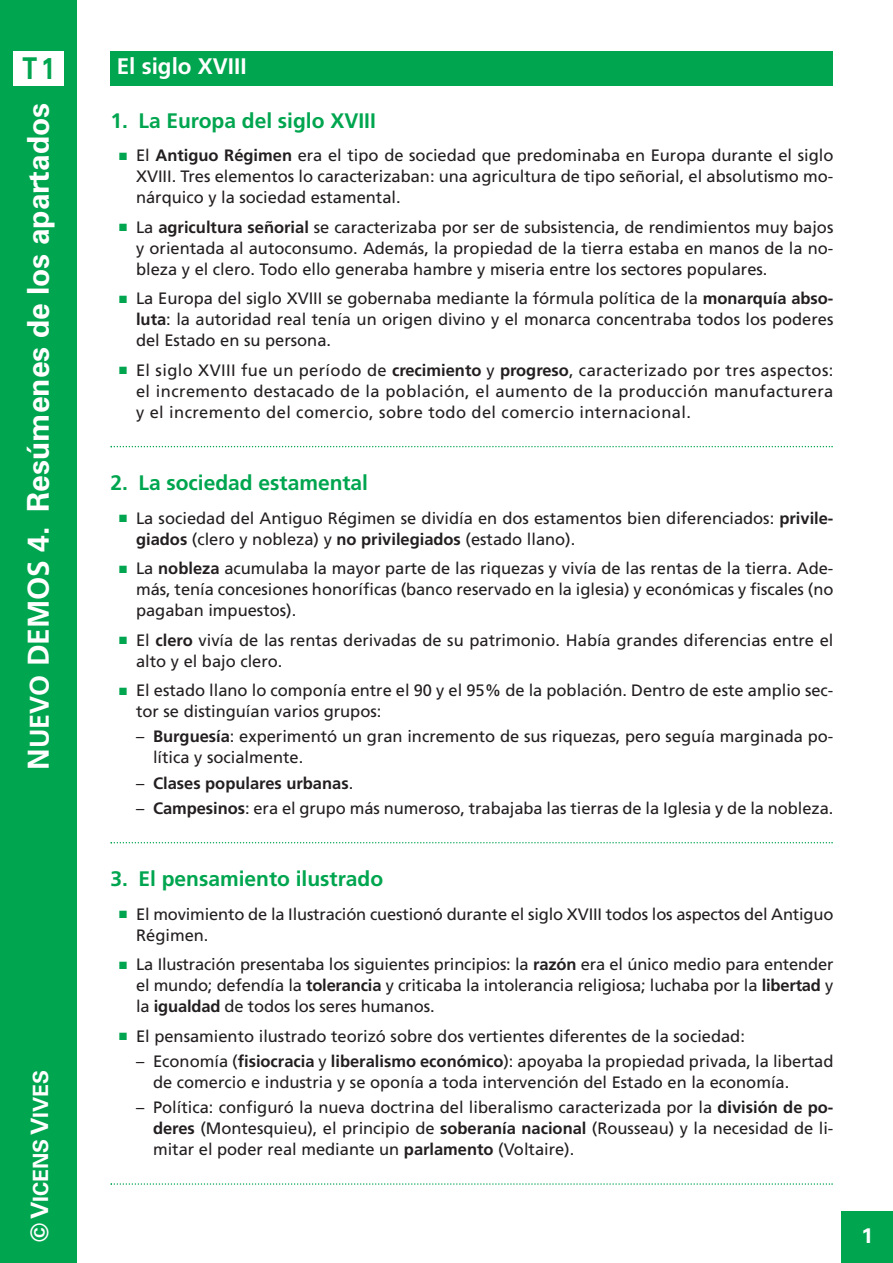
<style>
.page{position:relative;width:893px;height:1263px;background:#fff}
.page>*{position:absolute;margin:0;border:0;box-sizing:border-box;transform-origin:0 0}
.t1{font:700 30px "Univers";color:#fff}
.t2{font:700 30px "Univers";color:#00a54f;scale:.8 1}
.t3{font:700 24px "Univers";color:#fff}
.t4{font:700 22.5px "Frutiger";color:#fff}
.t5{font:700 21px "Frutiger";color:#00a54f}
.t6{font:700 21px "Univers";color:#fff}
.t7{font:16.5px/21px "Frutiger";color:#231f20;text-align:justify}
.t8{font:700 16.5px "Frutiger";color:#231f20}
.s1{font-family:"Frutiger"}
.s2{font-family:"Frutiger";font-size:27px}
.s3{color:#00a54f}
.s4{font-weight:700}
.s5{font-weight:400}
.s6{font-size:24px}
</style>
<div class="page">
<div style="left:0;top:0;width:77px;height:1263px;background:#00a54f"></div>
<div style="left:842px;top:1212px;width:51px;height:51px;background:#00a54f"></div>
<div style="left:111px;top:51px;width:722px;height:34px;background:#00a54f"></div>
<svg style="left:111px;top:446px;width:722px;height:1px"></svg>
<svg style="left:111px;top:842px;width:722px;height:1px"></svg>
<svg style="left:111px;top:1183px;width:722px;height:2px"></svg>
<div style="left:13px;top:51px;width:51px;height:34px;background:#fff"></div>
<h1 class="t2" style="left:17px;top:57px;width:57px">T 10</h1>
<h1 class="t2" style="left:23px;top:57px;width:42px">T1</h1>
<h3 class="t4" style="left:117px;top:57px;width:131px">El siglo XVIII</h3>
<h1 class="t1" style="left:27px;top:770px;width:669px;rotate:-90deg"><span class="s1">N</span><span class="s2">UEVO</span> <span class="s1">DEMOS 4.</span> Resúmenes de los apartados</h1>
<p class="t5" style="left:111px;top:112px;width:267px">1. La Europa del siglo XVIII</p>
<h1 class="t1" style="left:27px;top:609px;width:491px;rotate:-90deg"><span class="s1">N</span><span class="s2">OU</span> <span class="s1">POLIS 3.</span> Resums dels apartat</h1>
<p class="t7" style="left:136px;top:146px;width:699px;text-indent:-17px"><span class="s3">■</span> El <span class="s4">Antiguo Régimen</span> era el tipo de sociedad que predominaba en Europa durante el siglo XVIII. Tres elementos lo caracterizaban: una agricultura de tipo señorial, el absolutismo mo&shy;nárquico y la sociedad estamental.</p>
<p class="t7" style="left:136px;top:218px;width:699px;text-indent:-17px"><span class="s3">■</span> La <span class="s4">agricultura señorial</span> se caracterizaba por ser de subsistencia, de rendimientos muy bajos y orientada al autoconsumo. Además, la propiedad de la tierra estaba en manos de la no&shy;bleza y el clero. Todo ello generaba hambre y miseria entre los sectores populares.</p>
<p class="t7" style="left:136px;top:289px;width:699px;text-indent:-17px"><span class="s3">■</span> La Europa del siglo XVIII se gobernaba mediante la fórmula política de la <span class="s4">monarquía abso&shy;luta</span>: la autoridad real tenía un origen divino y el monarca concentraba todos los poderes del Estado en su persona.</p>
<p class="t7" style="left:136px;top:361px;width:699px;text-indent:-17px"><span class="s3">■</span> El siglo XVIII fue un período de <span class="s4">crecimiento</span> y <span class="s4">progreso</span>, caracterizado por tres aspectos: el incremento destacado de la población, el aumento de la producción manufacturera y el incremento del comercio, sobre todo del comercio internacional.</p>
<p class="t5" style="left:111px;top:474px;width:259px">2. La sociedad estamental</p>
<p class="t7" style="left:136px;top:509px;width:699px;text-indent:-17px"><span class="s3">■</span> La sociedad del Antiguo Régimen se dividía en dos estamentos bien diferenciados: <span class="s4">privile&shy;giados</span> (clero y nobleza) y <span class="s4">no privilegiados</span> (estado llano).</p>
<p class="t7" style="left:136px;top:559px;width:699px;text-indent:-17px"><span class="s3">■</span> La <span class="s4">nobleza</span> acumulaba la mayor parte de las riquezas y vivía de las rentas de la tierra. Ade&shy;más, tenía concesiones honoríficas (banco reservado en la iglesia) y económicas y fiscales (no pagaban impuestos).</p>
<p class="t7" style="left:136px;top:631px;width:699px;text-indent:-17px"><span class="s3">■</span> El <span class="s4">clero</span> vivía de las rentas derivadas de su patrimonio. Había grandes diferencias entre el alto y el bajo clero.</p>
<p class="t7" style="left:136px;top:681px;width:699px;text-indent:-17px"><span class="s3">■</span> El estado llano lo componía entre el 90 y el 95% de la población. Dentro de este amplio sec&shy;tor se distinguían varios grupos:</p>
<p class="t7" style="left:153px;top:727px;width:682px;text-indent:-17px">– <span class="s4">Burguesía</span>: experimentó un gran incremento de sus riquezas, pero seguía marginada po&shy;lítica y socialmente.</p>
<p class="t8" style="left:136px;top:776px;width:219px"><span class="s5">–</span> Clases populares urbanas<span class="s5">.</span></p>
<p class="t7" style="left:136px;top:799px;width:699px">– <span class="s4">Campesinos</span>: era el grupo más numeroso, trabajaba las tierras de la Iglesia y de la nobleza.</p>
<p class="t6" style="left:33px;top:1219px;width:151px;rotate:-90deg"><span class="s6">V</span>ICENS <span class="s6">V</span>IVES</p>
<p class="t5" style="left:111px;top:870px;width:274px">3. El pensamiento ilustrado</p>
<p class="t7" style="left:136px;top:905px;width:699px;text-indent:-17px"><span class="s3">■</span> El movimiento de la Ilustración cuestionó durante el siglo XVIII todos los aspectos del Antiguo<br>Régimen.</p>
<p class="t7" style="left:136px;top:955px;width:699px;text-indent:-17px"><span class="s3">■</span> La Ilustración presentaba los siguientes principios: la <span class="s4">razón</span> era el único medio para entender el mundo; defendía la <span class="s4">tolerancia</span> y criticaba la intolerancia religiosa; luchaba por la <span class="s4">libertad</span> y la <span class="s4">igualdad</span> de todos los seres humanos.</p>
<p class="t7" style="left:119px;top:1027px;width:627px"><span class="s3">■</span> El pensamiento ilustrado teorizó sobre dos vertientes diferentes de la sociedad:</p>
<p class="t7" style="left:153px;top:1052px;width:682px;text-indent:-17px">– Economía (<span class="s4">fisiocracia</span> y <span class="s4">liberalismo económico</span>): apoyaba la propiedad privada, la libertad de comercio e industria y se oponía a toda intervención del Estado en la economía.</p>
<p class="t7" style="left:153px;top:1098px;width:682px;text-indent:-17px">– Política: configuró la nueva doctrina del liberalismo caracterizada por la <span class="s4">división de po&shy;deres</span> (Montesquieu), el principio de <span class="s4">soberanía nacional</span> (Rousseau) y la necesidad de li&shy;mitar el poder real mediante un <span class="s4">parlamento</span> (Voltaire).</p>
<h2 class="t3" style="left:31px;top:1242px;width:21px;rotate:-90deg">©</h2>
<p class="t6" style="left:862px;top:1228px;width:13px">1</p>
</div>
